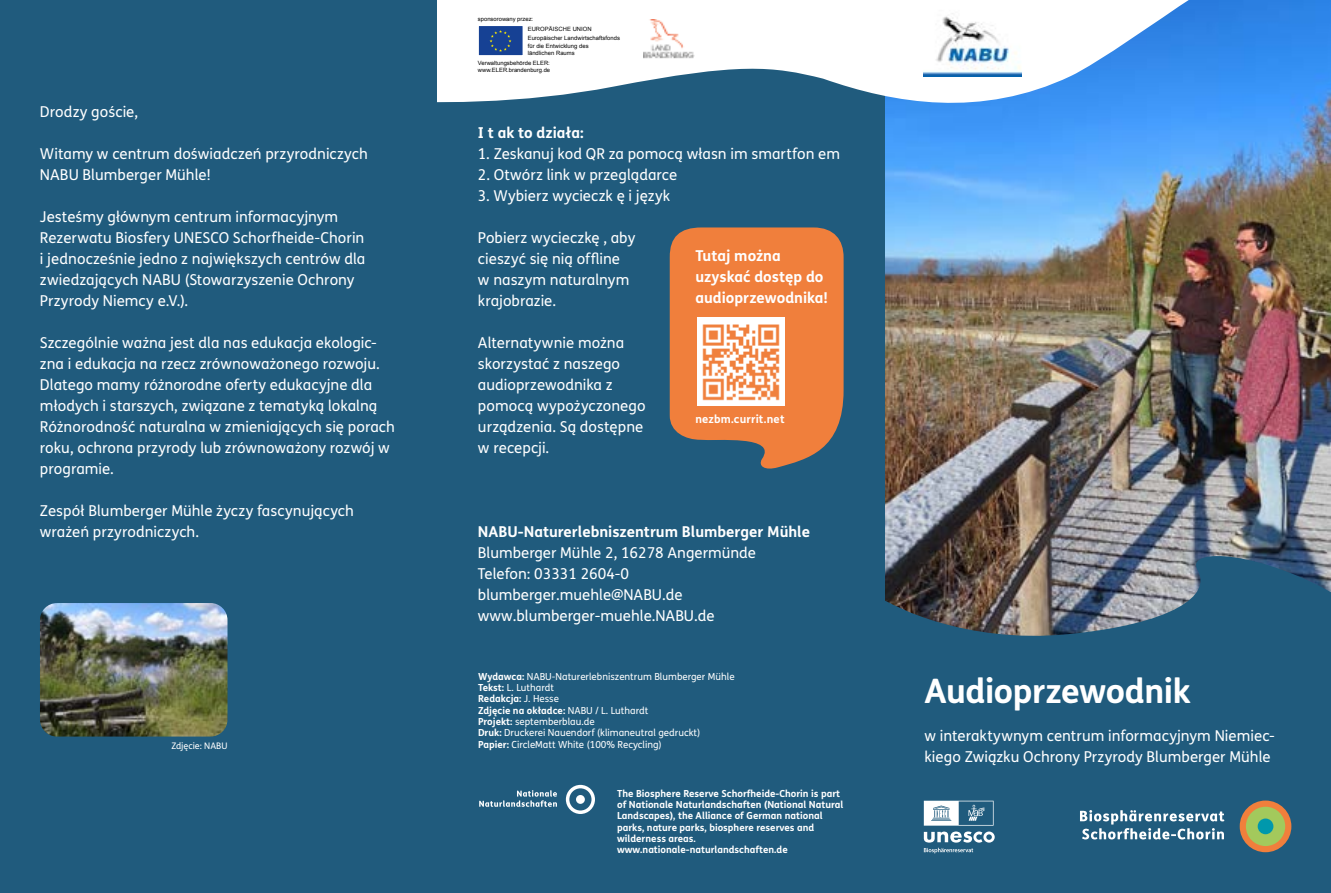
<style>
.page{position:relative;width:1331px;height:893px;background:#fff}
.page>*{position:absolute;margin:0;border:0;box-sizing:border-box;transform-origin:0 0}
.t1{font:700 33.75px "FS Me";letter-spacing:-.01em;color:#fff}
.t2{font:15px/21px "FS Me";color:#fff}
.t3{font:700 15px/21px "FS Me";color:#fff}
.t4{font:700 11.25px "FS Me";letter-spacing:.015em;color:#fff}
.t5{font:9.75px/11.2px "FS Me";color:#fff}
.t6{font:700 9.75px/11.2px "FS Me";color:#fff}
.t7{font:9px "FS Me";color:#fff}
.t8{font:5.85px/7.5px "Arial";letter-spacing:.005em;color:#000}
.s1{font-weight:700}
</style>
<div class="page">
<img style="left:884px;top:0;width:447px;height:546px">
<div style="left:0;top:0;width:884px;height:893px;background:#205b7d"></div>
<svg style="left:884px;top:546px;width:447px;height:347px;background:#2e5d79"></svg>
<svg style="left:566px;top:785px;width:29px;height:29px"></svg>
<div style="left:576px;top:795px;width:9px;height:9px;background:#fff;border-radius:50%"></div>
<svg style="left:479px;top:790px;width:78px;height:17px"></svg>
<div style="left:1240px;top:800px;width:51px;height:52px;background:#f07f3c;border-radius:50%"></div>
<div style="left:1246px;top:807px;width:39px;height:39px;background:#a3c95c;border-radius:50%"></div>
<div style="left:1258px;top:818px;width:15px;height:16px;background:#0098ac;border-radius:50%"></div>
<svg style="left:1080px;top:810px;width:144px;height:29px"></svg>
<svg style="left:924px;top:801px;width:71px;height:52px"></svg>
<svg style="left:670px;top:227px;width:174px;height:242px;background:#d57b45"></svg>
<img style="left:697px;top:318px;width:88px;height:87px">
<svg style="left:438px;top:0;width:777px;height:103px;fill:#fff"></svg>
<img style="left:924px;top:0;width:97px;height:77px">
<img style="left:644px;top:20px;width:50px;height:42px">
<div style="left:478px;top:26px;width:45px;height:30px;background:#164194"></div>
<svg style="left:489px;top:30px;width:22px;height:22px"></svg>
<div style="left:478px;top:25px;width:45px;height:31px;border:1px solid #fff"></div>
<img style="left:40px;top:603px;width:187px;height:134px">
<p class="t2" style="left:40px;top:101px;width:100px">Drodzy goście,</p>
<p class="t2" style="left:40px;top:143px;width:329px">Witamy w centrum doświadczeń przyrodniczych<br>NABU Blumberger Mühle!</p>
<p class="t2" style="left:40px;top:206px;width:327px">Jesteśmy głównym centrum informacyjnym Rezerwatu Biosfery UNESCO Schorfheide-Chorin i jednocześnie jedno z największych centrów dla zwiedzających NABU (Stowarzyszenie Ochrony Przyrody Niemcy e.V.).</p>
<p class="t2" style="left:40px;top:332px;width:357px">Szczególnie ważna jest dla nas edukacja ekologic&shy;zna i edukacja na rzecz zrównoważonego rozwoju.<br>Dlatego mamy różnorodne oferty edukacyjne dla młodych i starszych, związane z tematyką lokalną Różnorodność naturalna w zmieniających się porach roku, ochrona przyrody lub zrównoważony rozwój w programie.</p>
<p class="t2" style="left:40px;top:500px;width:316px">Zespół Blumberger Mühle życzy fascynujących wrażeń przyrodniczych.</p>
<p class="t7" style="left:171px;top:739px;width:58px">Zdjęcie: NABU</p>
<p class="t8" style="left:528px;top:15px;width:94px;line-height:9.4px;text-indent:-50px">sponsorowany przez:<br>EUROPÄISCHE UNION<br>Europäischer Landwirtschaftsfonds</p>
<p class="t8" style="left:528px;top:42px;width:62px">für die Entwicklung des ländlichen Raums</p>
<p class="t8" style="left:478px;top:59px;width:74px">Verwaltungsbehörde ELER: www.ELER.brandenburg.de</p>
<p class="t3" style="left:478px;top:121px;width:107px">I t ak to działa:</p>
<p class="t2" style="left:478px;top:143px;width:364px">1. Zeskanuj kod QR za pomocą własn im smartfon em</p>
<p class="t2" style="left:478px;top:164px;width:201px">2. Otwórz link w przeglądarce</p>
<p class="t2" style="left:478px;top:185px;width:194px">3. Wybierz wycieczk ę i język</p>
<p class="t2" style="left:478px;top:227px;width:159px">Pobierz wycieczkę , aby cieszyć się nią offline w naszym naturalnym krajobrazie.</p>
<p class="t2" style="left:478px;top:332px;width:169px">Alternatywnie można skorzystać z naszego audioprzewodnika z pomocą wypożyczonego urządzenia. Są dostępne w recepcji.</p>
<p class="t3" style="left:695px;top:244px;width:134px">Tutaj można uzyskać dostęp do audioprzewodnika!</p>
<p class="t4" style="left:695px;top:411px;width:91px">nezbm.currit.net</p>
<p class="t3" style="left:478px;top:520px;width:334px">NABU-Naturerlebniszentrum Blumberger Mühle</p>
<p class="t2" style="left:478px;top:542px;width:280px">Blumberger Mühle 2, 16278 Angermünde<br>Telefon: 03331 2604-0 blumberger.muehle@NABU.de www.blumberger-muehle.NABU.de</p>
<p class="t5" style="left:478px;top:671px;width:258px"><span class="s1">Wydawca:</span> NABU-Naturerlebniszentrum Blumberger Mühle <span class="s1">Tekst:</span> L. Luthardt<br><span class="s1">Redakcja:</span> J. Hesse<br><span class="s1">Zdjęcie na okładce:</span> NABU / L. Luthardt<br><span class="s1">Projekt:</span> septemberblau.de<br><span class="s1">Druk:</span> Druckerei Nauendorf (klimaneutral gedruckt)<br><span class="s1">Papier:</span> CircleMatt White (100% Recycling)</p>
<p class="t6" style="left:617px;top:787px;width:228px">The Biosphere Reserve Schorfheide-Chorin is part of Nationale Naturlandschaften (National Natural Landscapes), the Alliance of German national parks, nature parks, biosphere reserves and wilderness areas. www.nationale-naturlandschaften.de</p>
<h1 class="t1" style="left:924px;top:664px;width:268px">Audioprzewodnik</h1>
<p class="t2" style="left:924px;top:724px;width:352px">w interaktywnym centrum informacyjnym Niemiec&shy;kiego Związku Ochrony Przyrody Blumberger Mühle</p>
</div>
